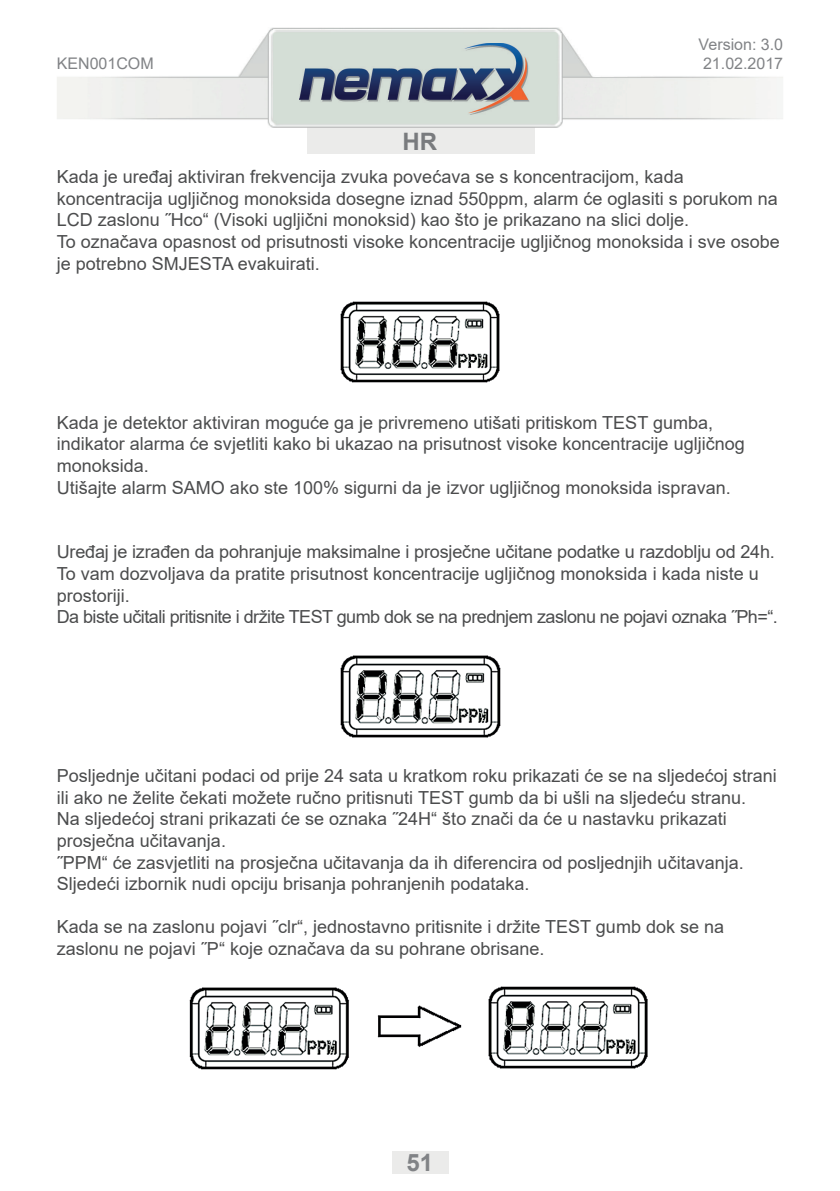
<style>
.page{position:relative;width:840px;height:1191px;background:#fff}
.page>*{position:absolute;margin:0;border:0;box-sizing:border-box;transform-origin:0 0}
.t1{font:700 24px "Arial";color:#818386}
.t2{font:700 24px "Arial";color:#797b7e}
.t3{font:18px/21.6px "Arial";color:#4b4c4d}
.t4{font:16px "Arial";color:#818386}
</style>
<div class="page">
<div style="left:307px;top:125px;width:227px;height:29px;background:#ebebea"></div>
<img style="left:57px;top:27px;width:725px;height:101px">
<img style="left:300px;top:43px;width:229px;height:71px">
<div style="left:391px;top:1151px;width:57px;height:23px;background:#ebebea"></div>
<img style="left:340px;top:301px;width:160px;height:82px">
<img style="left:340px;top:655px;width:161px;height:83px">
<img style="left:190px;top:986px;width:458px;height:84px">
<p class="t4" style="left:698px;top:33px;width:86px">Version: 3.0</p>
<p class="t4" style="left:57px;top:52px;width:98px">KEN001COM</p>
<p class="t4" style="left:702px;top:52px;width:82px">21.02.2017</p>
<h1 class="t2" style="left:402px;top:125px;width:36px">HR</h1>
<p class="t3" style="left:57px;top:166px;width:724px">Kada je uređaj aktiviran frekvencija zvuka povećava se s koncentracijom, kada koncentracija ugljičnog monoksida dosegne iznad 550ppm, alarm će oglasiti s porukom na LCD zaslonu ˝Hco“ (Visoki ugljični monoksid) kao što je prikazano na slici dolje.<br>To označava opasnost od prisutnosti visoke koncentracije ugljičnog monoksida i sve osobe je potrebno SMJESTA evakuirati.</p>
<p class="t3" style="left:57px;top:411px;width:689px">Kada je detektor aktiviran moguće ga je privremeno utišati pritiskom TEST gumba, indikator alarma će svjetliti kako bi ukazao na prisutnost visoke koncentracije ugljičnog monoksida.<br>Utišajte alarm SAMO ako ste 100% sigurni da je izvor ugljičnog monoksida ispravan.</p>
<p class="t3" style="left:57px;top:541px;width:722px">Uređaj je izrađen da pohranjuje maksimalne i prosječne učitane podatke u razdoblju od 24h.<br>To vam dozvoljava da pratite prisutnost koncentracije ugljičnog monoksida i kada niste u prostoriji.<br>Da biste učitali pritisnite i držite TEST gumb dok se na prednjem zaslonu ne pojavi oznaka ˝Ph=“.</p>
<p class="t3" style="left:57px;top:765px;width:721px">Posljednje učitani podaci od prije 24 sata u kratkom roku prikazati će se na sljedećoj strani ili ako ne želite čekati možete ručno pritisnuti TEST gumb da bi ušli na sljedeću stranu.<br>Na sljedećoj strani prikazati će se oznaka ˝24H“ što znači da će u nastavku prikazati prosječna učitavanja.<br>˝PPM“ će zasvjetliti na prosječna učitavanja da ih diferencira od posljednjih učitavanja.<br>Sljedeći izbornik nudi opciju brisanja pohranjenih podataka.</p>
<p class="t3" style="left:57px;top:916px;width:668px">Kada se na zaslonu pojavi ˝clr“, jednostavno pritisnite i držite TEST gumb dok se na zaslonu ne pojavi ˝P“ koje označava da su pohrane obrisane.</p>
<h1 class="t1" style="left:406px;top:1146px;width:28px">51</h1>
</div>
